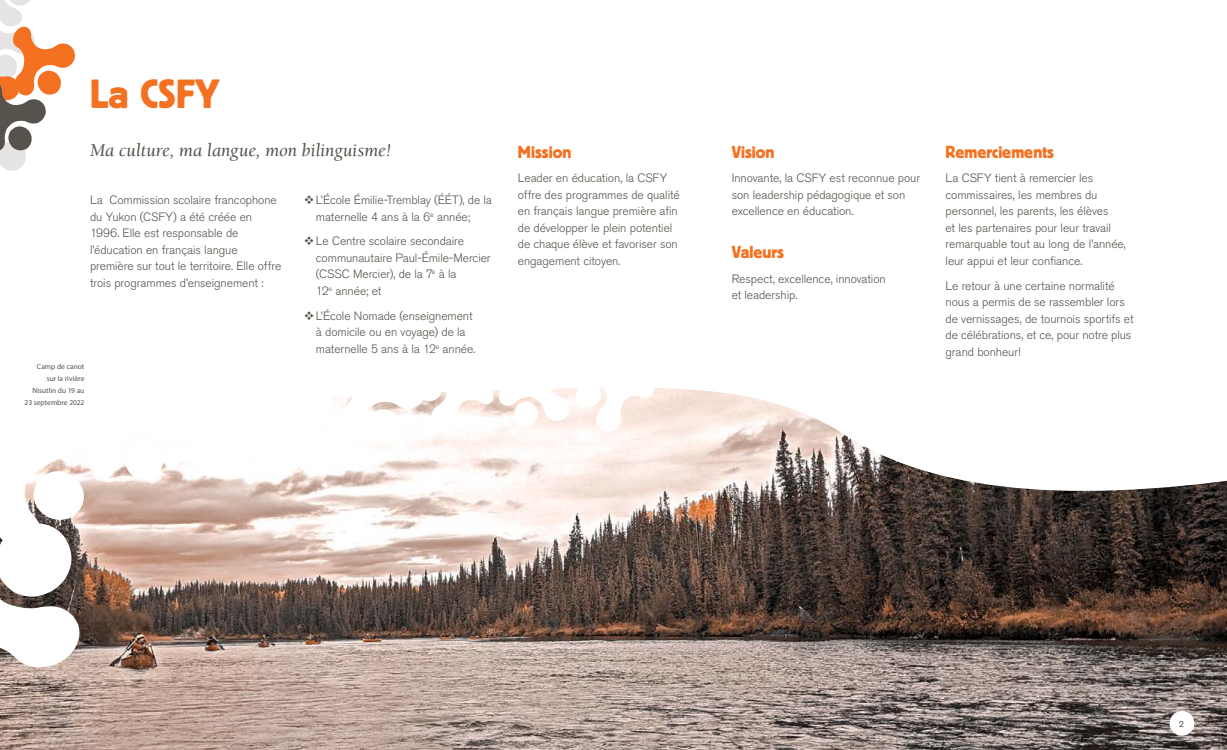
<style>
.page{position:relative;width:1227px;height:750px;background:#fff}
.page>*{position:absolute;margin:0;border:0;box-sizing:border-box;transform-origin:0 0}
.t1{font:40.5px "Block BE";color:#f37121}
.t2{font:italic 18.75px "Berkeley Std";color:#57534c}
.t3{font:17.25px "Block BE";color:#f37121}
.t4{font:300 12px/16.5px "Akzidenz Grotesk BE";letter-spacing:-.005em;color:#57534c}
.t5{font:9px "Akzidenz Grotesk BE";color:#57534c}
.t6{font:7.5px/12px "Myriad Pro";color:#57534c;text-align:right}
</style>
<div class="page">
<img style="left:654px;top:724px;width:572px;height:26px">
<svg style="left:654px;top:388px;width:572px;height:336px"></svg>
<svg style="left:0;top:0;width:75px;height:171px"></svg>
<div style="left:1169px;top:711px;width:25px;height:25px;background:#fff;border-radius:50%"></div>
<svg style="left:0;top:387px;width:654px;height:363px"></svg>
<h1 class="t1" style="left:90px;top:71px;width:131px">La CSFY</h1>
<h2 class="t2" style="left:90px;top:140px;width:303px">Ma culture, ma langue, mon bilinguisme!</h2>
<p class="t4" style="left:90px;top:192px;width:193px">La Commission scolaire francophone du Yukon (CSFY) a été créée en 1996. Elle est responsable de l’éducation en français langue première sur tout le territoire. Elle offre trois programmes d’enseignement :</p>
<p class="t4" style="left:316px;top:192px;width:177px">L’École Émilie-Tremblay (ÉÉT), de la maternelle 4 ans à la 6<sup>e</sup> année;</p>
<p class="t4" style="left:316px;top:233px;width:176px">Le Centre scolaire secondaire communautaire Paul-Émile-Mercier (CSSC Mercier), de la 7<sup>e</sup> à la<br>12<sup>e</sup> année; et</p>
<p class="t4" style="left:316px;top:307px;width:161px">L’École Nomade (enseignement à domicile ou en voyage) de la maternelle 5 ans à la 12<sup>e</sup> année.</p>
<p class="t6" style="left:25px;top:361px;width:61px">Camp de canot<br>sur la rivière<br>Nisutlin du 19 au<br>23 septembre 2022</p>
<h3 class="t3" style="left:518px;top:142px;width:55px">Mission</h3>
<p class="t4" style="left:518px;top:170px;width:163px">Leader en éducation, la CSFY offre des programmes de qualité en français langue première afin de développer le plein potentiel de chaque élève et favoriser son engagement citoyen.</p>
<h3 class="t3" style="left:731px;top:142px;width:44px">Vision</h3>
<p class="t4" style="left:731px;top:170px;width:190px">Innovante, la CSFY est reconnue pour son leadership pédagogique et son excellence en éducation.</p>
<h3 class="t3" style="left:731px;top:242px;width:54px">Valeurs</h3>
<p class="t4" style="left:731px;top:271px;width:156px">Respect, excellence, innovation et leadership.</p>
<h3 class="t3" style="left:945px;top:142px;width:110px">Remerciements</h3>
<p class="t4" style="left:945px;top:170px;width:182px">La CSFY tient à remercier les commissaires, les membres du personnel, les parents, les élèves<br>et les partenaires pour leur travail remarquable tout au long de l’année, leur appui et leur confiance.</p>
<p class="t4" style="left:945px;top:277px;width:189px">Le retour à une certaine normalité nous a permis de se rassembler lors de vernissages, de tournois sportifs et de célébrations, et ce, pour notre plus grand bonheur!</p>
<p class="t5" style="left:1178px;top:718px;width:7px">2</p>
</div>
